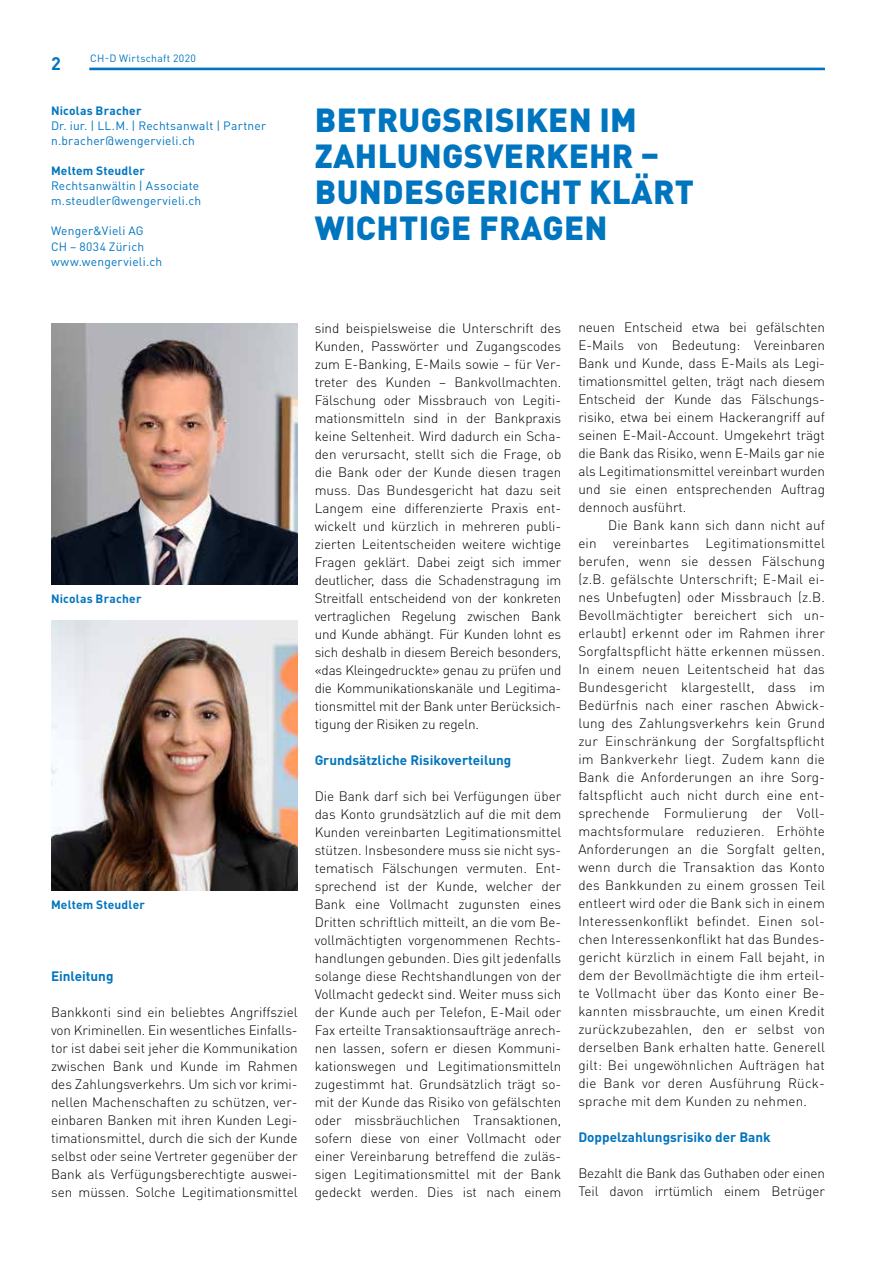
<style>
.page{position:relative;width:893px;height:1263px;background:#fff}
.page>*{position:absolute;margin:0;border:0;box-sizing:border-box;transform-origin:0 0}
.t1{font:900 33px/36px "DIN Pro";letter-spacing:.01em;color:#0075bf}
.t2{font:700 18px "DIN Pro";color:#0075bf}
.t3{font:300 13.5px/18px "DIN Pro";color:#000;text-align:justify}
.t4{font:700 13.5px "DIN Pro";color:#0075bf}
.t5{font:12px/15px "DIN Pro";letter-spacing:.015em;color:#0075bf}
.t6{font:700 12px "DIN Pro";letter-spacing:.015em;color:#0075bf}
.t7{font:10.5px "DIN Pro";letter-spacing:.035em;color:#0075bf}
</style>
<div class="page">
<hr style="left:89px;top:68px;width:736px;height:2px;background:#0075bf">
<img style="left:51px;top:323px;width:247px;height:262px">
<img style="left:51px;top:621px;width:247px;height:270px">
<p class="t7" style="left:90px;top:51px;width:107px">CH-D Wirtschaft 2020</p>
<h2 class="t2" style="left:51px;top:51px;width:11px">2</h2>
<p class="t6" style="left:51px;top:103px;width:92px">Nicolas Bracher</p>
<p class="t5" style="left:51px;top:118px;width:217px">Dr. iur. | LL.M. | Rechtsanwalt | Partner n.bracher@wengervieli.ch</p>
<p class="t6" style="left:51px;top:163px;width:95px">Meltem Steudler</p>
<p class="t5" style="left:51px;top:178px;width:152px">Rechtsanwältin | Associate m.steudler@wengervieli.ch</p>
<p class="t5" style="left:51px;top:223px;width:113px">Wenger&amp;Vieli AG<br>CH – 8034 Zürich www.wengervieli.ch</p>
<h1 class="t1" style="left:315px;top:100px;width:381px">BETRUGSRISIKEN IM<br>ZAHLUNGSVERKEHR –<br>BUNDESGERICHT KLÄRT<br>WICHTIGE FRAGEN</h1>
<p class="t6" style="left:51px;top:590px;width:92px">Nicolas Bracher</p>
<p class="t6" style="left:51px;top:896px;width:95px">Meltem Steudler</p>
<p class="t4" style="left:51px;top:967px;width:64px">Einleitung</p>
<p class="t3" style="left:51px;top:1002px;width:248px">Bankkonti sind ein beliebtes Angriffsziel von Kriminellen. Ein wesentliches Einfalls&shy;tor ist dabei seit jeher die Kommunikation zwischen Bank und Kunde im Rahmen des Zahlungsverkehrs. Um sich vor krimi&shy;nellen Machenschaften zu schützen, ver&shy;einbaren Banken mit ihren Kunden Legi&shy;timationsmittel, durch die sich der Kunde selbst oder seine Vertreter gegenüber der Bank als Verfügungsberechtigte auswei&shy;sen müssen. Solche Legitimationsmittel</p>
<p class="t3" style="left:315px;top:318px;width:248px">sind beispielsweise die Unterschrift des Kunden, Passwörter und Zugangscodes zum E- Banking, E- Mails sowie – für Ver&shy;treter des Kunden – Bankvollmachten.<br>Fälschung oder Missbrauch von Legiti&shy;mationsmitteln sind in der Bankpraxis keine Seltenheit. Wird dadurch ein Scha&shy;den verursacht, stellt sich die Frage, ob die Bank oder der Kunde diesen tragen muss. Das Bundesgericht hat dazu seit Langem eine differenzierte Praxis ent&shy;wickelt und kürzlich in mehreren publi&shy;zierten Leitentscheiden weitere wichtige Fragen geklärt. Dabei zeigt sich immer deutlicher, dass die Schadenstragung im Streitfall entscheidend von der konkreten vertraglichen Regelung zwischen Bank und Kunde abhängt. Für Kunden lohnt es sich deshalb in diesem Bereich besonders, «das Kleingedruckte» genau zu prüfen und die Kommunikationskanäle und Legitima&shy;tionsmittel mit der Bank unter Berücksich&shy;tigung der Risiken zu regeln.</p>
<p class="t4" style="left:315px;top:750px;width:198px">Grundsätzliche Risikoverteilung</p>
<p class="t3" style="left:315px;top:786px;width:248px">Die Bank darf sich bei Verfügungen über das Konto grundsätzlich auf die mit dem Kunden vereinbarten Legitimationsmittel stützen. Insbesondere muss sie nicht sys&shy;tematisch Fälschungen vermuten. Ent&shy;sprechend ist der Kunde, welcher der Bank eine Vollmacht zugunsten eines Dritten schriftlich mitteilt, an die vom Be&shy;vollmächtigten vorgenommenen Rechts&shy;handlungen gebunden. Dies gilt jedenfalls solange diese Rechtshandlungen von der Vollmacht gedeckt sind. Weiter muss sich der Kunde auch per Telefon, E-Mail oder Fax erteilte Transaktionsaufträge anrech&shy;nen lassen, sofern er diesen Kommuni&shy;kationswegen und Legitimationsmitteln zugestimmt hat. Grundsätzlich trägt so&shy;mit der Kunde das Risiko von gefälschten oder missbräuchlichen Transaktionen, sofern diese von einer Vollmacht oder einer Vereinbarung betreffend die zuläs&shy;sigen Legitimationsmittel mit der Bank gedeckt werden. Dies ist nach einem</p>
<p class="t3" style="left:578px;top:318px;width:248px">neuen Entscheid etwa bei gefälschten E- Mails von Bedeutung: Vereinbaren Bank und Kunde, dass E-Mails als Legi&shy;timationsmittel gelten, trägt nach diesem Entscheid der Kunde das Fälschungs&shy;risiko, etwa bei einem Hackerangriff auf seinen E- Mail-Account. Umgekehrt trägt die Bank das Risiko, wenn E- Mails gar nie als Legitimationsmittel vereinbart wurden und sie einen entsprechenden Auftrag dennoch ausführt.</p>
<p class="t3" style="left:578px;top:516px;width:248px;text-indent:30px">Die Bank kann sich dann nicht auf ein vereinbartes Legitimationsmittel berufen, wenn sie dessen Fälschung (z.B. gefälschte Unterschrift; E- Mail ei&shy;nes Unbefugten) oder Missbrauch (z.B.<br>Bevollmächtigter bereichert sich un&shy;erlaubt) erkennt oder im Rahmen ihrer Sorgfaltspflicht hätte erkennen müssen.<br>In einem neuen Leitentscheid hat das Bundesgericht klargestellt, dass im Bedürfnis nach einer raschen Abwick&shy;lung des Zahlungsverkehrs kein Grund zur Einschränkung der Sorgfaltspflicht im Bankverkehr liegt. Zudem kann die Bank die Anforderungen an ihre Sorg&shy;faltspflicht auch nicht durch eine ent&shy;sprechende Formulierung der Voll&shy;machtsformulare reduzieren. Erhöhte Anforderungen an die Sorgfalt gelten, wenn durch die Transaktion das Konto des Bankkunden zu einem grossen Teil entleert wird oder die Bank sich in einem Interessenkonflikt befindet. Einen sol&shy;chen Interessenkonflikt hat das Bundes&shy;gericht kürzlich in einem Fall bejaht, in dem der Bevollmächtigte die ihm erteil&shy;te Vollmacht über das Konto einer Be&shy;kannten missbrauchte, um einen Kredit zurückzubezahlen, den er selbst von derselben Bank erhalten hatte. Generell gilt: Bei ungewöhnlichen Aufträgen hat die Bank vor deren Ausführung Rück&shy;sprache mit dem Kunden zu nehmen.</p>
<p class="t4" style="left:578px;top:1128px;width:194px">Doppelzahlungsrisiko der Bank</p>
<p class="t3" style="left:578px;top:1164px;width:248px">Bezahlt die Bank das Guthaben oder einen<br>Teil davon irrtümlich einem Betrüger</p>
</div>
